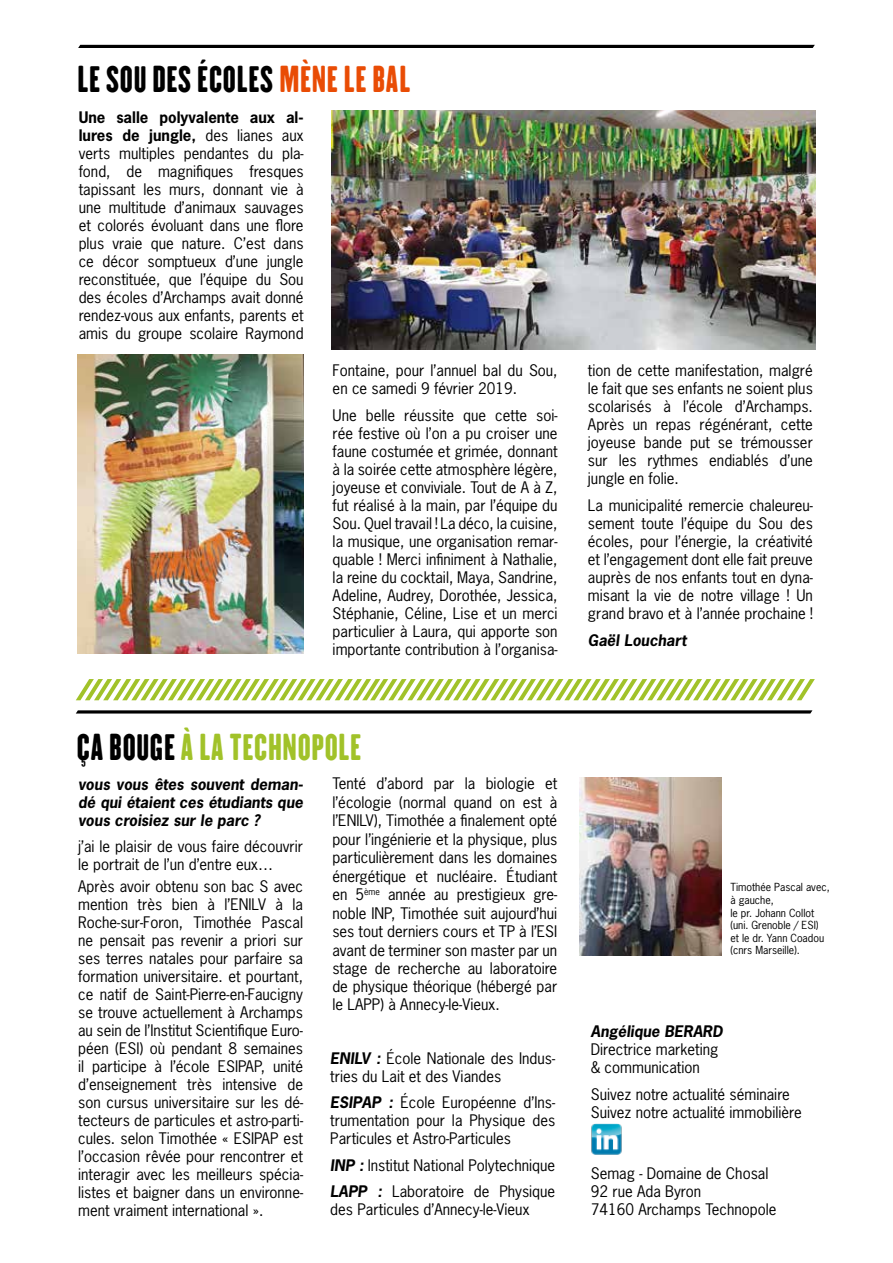
<style>
.page{position:relative;width:893px;height:1263px;background:#fff}
.page>*{position:absolute;margin:0;border:0;box-sizing:border-box;transform-origin:0 0}
.t1{font:33px "H.H.Samuel";letter-spacing:.02em;color:#000}
.t2{font:33px "H.H.Samuel";letter-spacing:.02em;color:#a1c229}
.t3{font:15px/18px "Porsche News Gothic";color:#000;text-align:justify}
.t4{font:italic 700 15px/18px "Porsche News Gothic";color:#000;text-align:justify}
.t5{font:10.5px/12.6px "Porsche News Gothic";color:#000}
.s1{color:#e94c05}
.s2{font-weight:700}
.s3{color:#000}
.s4{font-weight:700;font-style:italic}
</style>
<div class="page">
<hr style="left:78px;top:45px;width:737px;height:3px;background:#000">
<svg style="left:76px;top:710px;width:736px;height:3px;background:#1f1f1f"></svg>
<svg style="left:76px;top:679px;width:739px;height:21px"></svg>
<img style="left:331px;top:110px;width:485px;height:240px">
<img style="left:77px;top:355px;width:227px;height:299px">
<img style="left:580px;top:777px;width:141px;height:178px">
<img style="left:591px;top:1124px;width:31px;height:31px">
<h1 class="t1" style="left:77px;top:58px;width:335px">LE SOU DES ÉCOLES <span class="s1">MÈNE LE BAL</span></h1>
<p class="t3" style="left:79px;top:108px;width:226px"><span class="s2">Une salle polyvalente aux al&shy;lures de jungle,</span> des lianes aux verts multiples pendantes du pla&shy;fond, de magnifiques fresques tapissant les murs, donnant vie à une multitude d’animaux sauvages et colorés évoluant dans une flore plus vraie que nature. C’est dans ce décor somptueux d’une jungle reconstituée, que l’équipe du Sou des écoles d’Archamps avait donné rendez-vous aux enfants, parents et amis du groupe scolaire Raymond</p>
<p class="t3" style="left:333px;top:362px;width:226px">Fontaine, pour l’annuel bal du Sou, en ce samedi 9 février 2019.</p>
<p class="t3" style="left:333px;top:406px;width:226px">Une belle réussite que cette soi&shy;rée festive où l’on a pu croiser une faune costumée et grimée, donnant à la soirée cette atmosphère légère, joyeuse et conviviale. Tout de A à Z, fut réalisé à la main, par l’équipe du Sou. Quel travail ! La déco, la cuisine, la musique, une organisation remar&shy;quable ! Merci infiniment à Nathalie, la reine du cocktail, Maya, Sandrine, Adeline, Audrey, Dorothée, Jessica, Stéphanie, Céline, Lise et un merci particulier à Laura, qui apporte son importante contribution à l’organisa-</p>
<h1 class="t2" style="left:77px;top:726px;width:286px"><span class="s3">ÇA BOUGE</span> À LA TECHNOPOLE</h1>
<p class="t4" style="left:78px;top:775px;width:227px">vous vous êtes souvent deman&shy;dé qui étaient ces étudiants que vous croisiez sur le parc ?</p>
<p class="t3" style="left:78px;top:837px;width:226px">j’ai le plaisir de vous faire découvrir le portrait de l’un d’entre eux…</p>
<p class="t3" style="left:78px;top:877px;width:226px">Après avoir obtenu son bac S avec mention très bien à l’ENILV à la Roche-sur-Foron, Timothée Pascal ne pensait pas revenir a priori sur ses terres natales pour parfaire sa formation universitaire. et pourtant, ce natif de Saint-Pierre-en-Faucigny se trouve actuellement à Archamps au sein de l’Institut Scientifique Euro&shy;péen (ESI) où pendant 8 semaines il participe à l’école ESIPAP, unité d’enseignement très intensive de son cursus universitaire sur les dé&shy;tecteurs de particules et astro-parti&shy;cules. selon Timothée « ESIPAP est l’occasion rêvée pour rencontrer et interagir avec les meilleurs spécia&shy;listes et baigner dans un environne&shy;ment vraiment international ».</p>
<p class="t3" style="left:332px;top:774px;width:226px;line-height:18.5px">Tenté d’abord par la biologie et l’écologie (normal quand on est à l’ENILV), Timothée a finalement opté pour l’ingénierie et la physique, plus particulièrement dans les domaines énergétique et nucléaire. Étudiant en 5<sup>ème</sup> année au prestigieux gre&shy;noble INP, Timothée suit aujourd’hui ses tout derniers cours et TP à l’ESI avant de terminer son master par un stage de recherche au laboratoire de physique théorique (hébergé par le LAPP) à Annecy-le-Vieux.</p>
<p class="t3" style="left:330px;top:1049px;width:226px"><span class="s4">ENILV :</span> École Nationale des Indus&shy;tries du Lait et des Viandes</p>
<p class="t3" style="left:330px;top:1093px;width:226px"><span class="s4">ESIPAP :</span> École Européenne d’Ins&shy;trumentation pour la Physique des Particules et Astro-Particules</p>
<p class="t3" style="left:330px;top:1151px;width:226px;line-height:26.5px"><span class="s4">INP :</span> Institut National Polytechnique<br><span class="s4">LAPP :</span> Laboratoire de Physique</p>
<p class="t3" style="left:330px;top:1200px;width:201px">des Particules d’Annecy-le-Vieux</p>
<p class="t3" style="left:588px;top:362px;width:226px">tion de cette manifestation, malgré le fait que ses enfants ne soient plus scolarisés à l’école d’Archamps.<br>Après un repas régénérant, cette joyeuse bande put se trémousser sur les rythmes endiablés d’une jungle en folie.</p>
<p class="t3" style="left:588px;top:496px;width:226px">La municipalité remercie chaleureu&shy;sement toute l’équipe du Sou des écoles, pour l’énergie, la créativité et l’engagement dont elle fait preuve auprès de nos enfants tout en dyna&shy;misant la vie de notre village ! Un grand bravo et à l’année prochaine !</p>
<p class="t4" style="left:588px;top:631px;width:100px">Gaël Louchart</p>
<p class="t5" style="left:730px;top:881px;width:101px">Timothée Pascal avec, à gauche,<br>le pr. Johann Collot (uni. Grenoble / ESI) et le dr. Yann Coadou (cnrs Marseille).</p>
<p class="t4" style="left:591px;top:1022px;width:133px">Angélique BERARD</p>
<p class="t3" style="left:591px;top:1040px;width:129px">Directrice marketing &amp; communication</p>
<p class="t3" style="left:591px;top:1085px;width:212px">Suivez notre actualité séminaire<br>Suivez notre actualité immobilière</p>
<p class="t3" style="left:591px;top:1164px;width:187px;text-align:left">Semag - Domaine de Chosal<br>92 rue Ada Byron<br>74160 Archamps Technopole</p>
</div>
